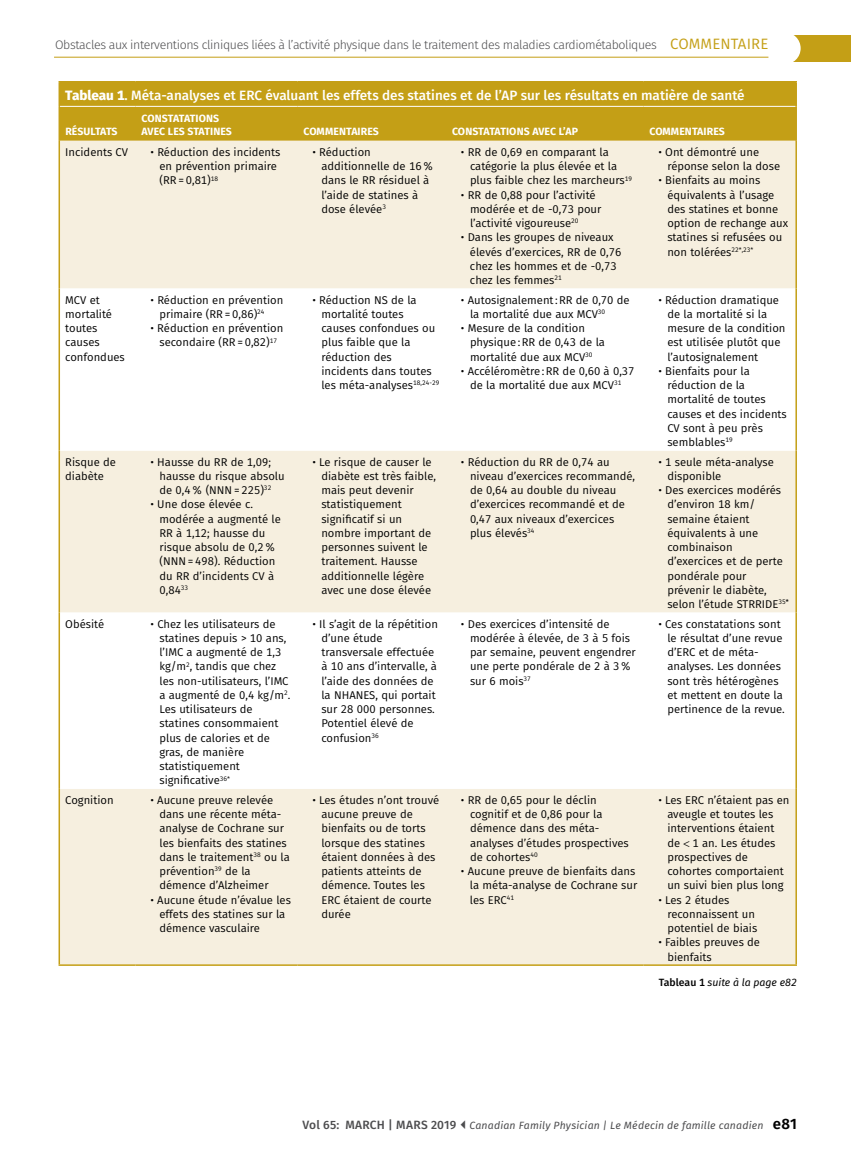
<style>
.page{position:relative;width:851px;height:1161px;background:#fff}
.page>*{position:absolute;margin:0;border:0;box-sizing:border-box;transform-origin:0 0}
.t1{font:500 13.5px "Fira Sans";color:#fff}
.t2{font:300 12.3px "Fira Sans";letter-spacing:-.03em;color:#4d4d4f}
.t3{font:11.25px/14.2px "Fira Sans";color:#000}
.t4{font:700 10.5px/12.6px "Fira Sans";letter-spacing:.01em;color:#fff}
.t5{font:italic 10.5px "Fira Sans";letter-spacing:.015em;color:#4d4d4f}
.t6{font:italic 10.5px "Fira Sans";color:#000}
.s1{font-weight:400;font-size:15px;color:#c49f16}
.s2{font-weight:800}
.s3{font-weight:500;font-style:normal}
.s4{font-weight:500;font-style:normal;font-size:12px}
.s5{font-weight:600;font-style:normal;font-size:15px;color:#000}
</style>
<div class="page">
<div style="left:793px;top:35px;width:57px;height:27px;background:#c49f16"></div>
<div style="left:768px;top:32px;width:32px;height:32px;background:#fff;border-radius:50%"></div>
<hr style="left:54px;top:57px;width:714px;height:1px;background:#c49f16">
<div style="left:60px;top:82px;width:735px;height:59px;background:#c49f16"></div>
<div style="left:60px;top:141px;width:735px;height:823px;background:#f6efdf"></div>
<svg style="left:60px;top:289px;width:735px;height:500px"></svg>
<hr style="left:58px;top:81px;width:77px;height:1px;background:#c49f16">
<hr style="left:58px;top:82px;width:2px;height:24px;background:#c49f16">
<hr style="left:135px;top:81px;width:162px;height:1px;background:#c49f16">
<hr style="left:297px;top:81px;width:149px;height:1px;background:#c49f16">
<hr style="left:446px;top:81px;width:197px;height:1px;background:#c49f16">
<hr style="left:643px;top:81px;width:153px;height:1px;background:#c49f16">
<svg style="left:795px;top:82px;width:1px;height:24px"></svg>
<hr style="left:58px;top:106px;width:2px;height:35px;background:#c49f16">
<hr style="left:795px;top:106px;width:1px;height:35px;background:#c49f16">
<hr style="left:58px;top:141px;width:2px;height:148px;background:#c49f16">
<hr style="left:795px;top:141px;width:1px;height:148px;background:#c49f16">
<hr style="left:58px;top:289px;width:2px;height:162px;background:#c49f16">
<hr style="left:795px;top:289px;width:1px;height:162px;background:#c49f16">
<hr style="left:58px;top:451px;width:2px;height:162px;background:#c49f16">
<hr style="left:795px;top:451px;width:1px;height:162px;background:#c49f16">
<hr style="left:58px;top:613px;width:2px;height:176px;background:#c49f16">
<hr style="left:795px;top:613px;width:1px;height:176px;background:#c49f16">
<hr style="left:58px;top:789px;width:2px;height:175px;background:#c49f16">
<hr style="left:795px;top:789px;width:1px;height:175px;background:#c49f16">
<hr style="left:60px;top:106px;width:75px;height:1px;background:#fff">
<hr style="left:135px;top:106px;width:162px;height:1px;background:#fff">
<hr style="left:297px;top:106px;width:149px;height:1px;background:#fff">
<hr style="left:446px;top:106px;width:197px;height:1px;background:#fff">
<hr style="left:643px;top:106px;width:152px;height:1px;background:#fff">
<hr style="left:58px;top:964px;width:77px;height:2px;background:#c49f16">
<hr style="left:135px;top:964px;width:162px;height:2px;background:#c49f16">
<hr style="left:297px;top:964px;width:149px;height:2px;background:#c49f16">
<hr style="left:446px;top:964px;width:197px;height:2px;background:#c49f16">
<hr style="left:643px;top:964px;width:153px;height:2px;background:#c49f16">
<svg style="left:683px;top:841px;width:6px;height:6px"></svg>
<p class="t2" style="left:55px;top:36px;width:714px">Obstacles aux interventions cliniques liées à l’activité physique dans le traitement des maladies cardiométaboliques <span class="s1">COMMENTAIRE</span></p>
<p class="t1" style="left:65px;top:85px;width:680px"><span class="s2">Tableau 1</span>. Méta-analyses et ERC évaluant les effets des statines et de l’AP sur les résultats en matière de santé</p>
<p class="t4" style="left:65px;top:124px;width:54px">RÉSULTATS</p>
<p class="t4" style="left:141px;top:111px;width:92px">CONSTATATIONS<br>AVEC LES STATINES</p>
<p class="t4" style="left:303px;top:124px;width:77px">COMMENTAIRES</p>
<p class="t4" style="left:452px;top:124px;width:127px">CONSTATATIONS AVEC L’AP</p>
<p class="t4" style="left:649px;top:124px;width:77px">COMMENTAIRES</p>
<p class="t3" style="left:65px;top:145px;width:64px">Incidents CV</p>
<p class="t3" style="left:159px;top:145px;width:122px;text-indent:-9px">• Réduction des incidents en prévention primaire (RR=0,81)<sup>18</sup></p>
<p class="t3" style="left:321px;top:145px;width:113px;text-indent:-9px">• Réduction additionnelle de 16% dans le RR résiduel à l’aide de statines à dose élevée<sup>3</sup></p>
<p class="t3" style="left:470px;top:145px;width:164px;text-indent:-9px">• RR de 0,69 en comparant la catégorie la plus élevée et la plus faible chez les marcheurs<sup>19</sup></p>
<p class="t3" style="left:470px;top:187px;width:133px;text-indent:-9px">• RR de 0,88 pour l’activité modérée et de -0,73 pour l’activité vigoureuse<sup>20</sup></p>
<p class="t3" style="left:470px;top:230px;width:153px;text-indent:-9px">• Dans les groupes de niveaux élevés d’exercices, RR de 0,76 chez les hommes et de -0,73 chez les femmes<sup>21</sup></p>
<p class="t3" style="left:65px;top:292px;width:61px">MCV et mortalité toutes causes confondues</p>
<p class="t3" style="left:159px;top:292px;width:125px;text-indent:-9px">• Réduction en prévention primaire (RR=0,86)<sup>24</sup></p>
<p class="t3" style="left:150px;top:321px;width:134px;text-align:center">• Réduction en prévention secondaire (RR=0,82)<sup>17</sup></p>
<p class="t3" style="left:321px;top:292px;width:119px;text-indent:-9px">• Réduction NS de la mortalité toutes causes confondues ou plus faible que la réduction des incidents dans toutes les méta-analyses<sup>18,24-29</sup></p>
<p class="t3" style="left:470px;top:292px;width:161px;text-indent:-9px">• Autosignalement:RR de 0,70 de la mortalité due aux MCV<sup>30</sup></p>
<p class="t3" style="left:470px;top:321px;width:136px;text-indent:-9px">• Mesure de la condition physique:RR de 0,43 de la mortalité due aux MCV<sup>30</sup></p>
<p class="t3" style="left:461px;top:364px;width:175px;text-align:center">• Accéléromètre:RR de 0,60 à 0,37 de la mortalité due aux MCV<sup>31</sup></p>
<p class="t3" style="left:667px;top:145px;width:114px;text-indent:-9px">• Ont démontré une réponse selon la dose</p>
<p class="t3" style="left:667px;top:173px;width:122px;text-indent:-9px">• Bienfaits au moins équivalents à l’usage des statines et bonne option de rechange aux statines si refusées ou non tolérées<sup>22*,23*</sup></p>
<p class="t3" style="left:667px;top:292px;width:120px;text-indent:-9px">• Réduction dramatique de la mortalité si la mesure de la condition est utilisée plutôt que l’autosignalement</p>
<p class="t3" style="left:667px;top:364px;width:121px;text-indent:-9px">• Bienfaits pour la réduction de la mortalité de toutes causes et des incidents<br>CV sont à peu près semblables<sup>19</sup></p>
<p class="t3" style="left:65px;top:454px;width:52px">Risque de diabète</p>
<p class="t3" style="left:159px;top:454px;width:127px;text-indent:-9px">• Hausse du RR de 1,09; hausse du risque absolu de 0,4% (NNN=225)<sup>32</sup></p>
<p class="t3" style="left:159px;top:497px;width:123px;text-indent:-9px">• Une dose élevée c. modérée a augmenté le<br>RR à 1,12; hausse du risque absolu de 0,2% (NNN=498). Réduction du RR d’incidents CV à<br>0,84<sup>33</sup></p>
<p class="t3" style="left:321px;top:454px;width:116px;text-indent:-9px">• Le risque de causer le diabète est très faible, mais peut devenir statistiquement significatif si un nombre important de personnes suivent le traitement. Hausse additionnelle légère avec une dose élevée</p>
<p class="t3" style="left:470px;top:454px;width:166px;text-indent:-9px">• Réduction du RR de 0,74 au niveau d’exercices recommandé, de 0,64 au double du niveau d’exercices recommandé et de<br>0,47 aux niveaux d’exercices plus élevés<sup>34</sup></p>
<p class="t3" style="left:667px;top:454px;width:108px;text-indent:-9px">• 1 seule méta-analyse disponible</p>
<p class="t3" style="left:667px;top:483px;width:123px;text-indent:-9px">• Des exercices modérés d’environ 18 km/ semaine étaient équivalents à une combinaison d’exercices et de perte pondérale pour prévenir le diabète, selon l’étude STRRIDE<sup>35</sup><sup>*</sup></p>
<p class="t3" style="left:65px;top:616px;width:40px">Obésité</p>
<p class="t3" style="left:159px;top:616px;width:132px;text-indent:-9px">• Chez les utilisateurs de statines depuis &gt; 10 ans, l’IMC a augmenté de 1,3 kg/m<sup>2</sup>, tandis que chez les non-utilisateurs, l’IMC a augmenté de 0,4 kg/m<sup>2</sup>.<br>Les utilisateurs de statines consommaient plus de calories et de gras, de manière statistiquement significative<sup>36*</sup></p>
<p class="t3" style="left:321px;top:616px;width:118px;text-indent:-9px">• Il s’agit de la répétition d’une étude transversale effectuée à 10 ans d’intervalle, à l’aide des données de la NHANES, qui portait sur 28 000 personnes.<br>Potentiel élevé de confusion<sup>36</sup></p>
<p class="t3" style="left:470px;top:616px;width:167px;text-indent:-9px">• Des exercices d’intensité de modérée à élevée, de 3 à 5 fois par semaine, peuvent engendrer une perte pondérale de 2 à 3% sur 6 mois<sup>37</sup></p>
<p class="t3" style="left:667px;top:616px;width:119px;text-indent:-9px">• Ces constatations sont le résultat d’une revue d’ERC et de méta&shy;analyses. Les données sont très hétérogènes et mettent en doute la pertinence de la revue.</p>
<p class="t3" style="left:65px;top:793px;width:50px">Cognition</p>
<p class="t3" style="left:159px;top:793px;width:132px;text-indent:-9px">• Aucune preuve relevée dans une récente méta&shy;analyse de Cochrane sur les bienfaits des statines dans le traitement<sup>38</sup> ou la prévention<sup>39</sup> de la démence d’Alzheimer</p>
<p class="t3" style="left:159px;top:892px;width:133px;text-indent:-9px">• Aucune étude n’évalue les effets des statines sur la démence vasculaire</p>
<p class="t3" style="left:667px;top:793px;width:123px;text-indent:-9px">• Les ERC n’étaient pas en aveugle et toutes les interventions étaient de 1 an. Les études prospectives de cohortes comportaient un suivi bien plus long</p>
<p class="t3" style="left:667px;top:892px;width:91px;text-indent:-9px">• Les 2 études reconnaissent un potentiel de biais</p>
<p class="t3" style="left:667px;top:935px;width:94px;text-indent:-9px">• Faibles preuves de bienfaits</p>
<p class="t3" style="left:321px;top:793px;width:119px;text-indent:-9px">• Les études n’ont trouvé aucune preuve de bienfaits ou de torts lorsque des statines étaient données à des patients atteints de démence. Toutes les<br>ERC étaient de courte durée</p>
<p class="t3" style="left:470px;top:793px;width:160px;text-indent:-9px">• RR de 0,65 pour le déclin cognitif et de 0,86 pour la démence dans des méta&shy;analyses d’études prospectives de cohortes<sup>40</sup></p>
<p class="t3" style="left:470px;top:864px;width:169px;text-indent:-9px">• Aucune preuve de bienfaits dans la méta-analyse de Cochrane sur les ERC<sup>41</sup></p>
<p class="t6" style="left:658px;top:974px;width:139px"><span class="s3">Tableau 1</span> suite à la page e82</p>
<p class="t5" style="left:302px;top:1117px;width:496px"><span class="s4">Vol 65: MARCH | MARS 2019</span> Canadian Family Physician | Le Médecin de famille canadien <span class="s5">e81</span></p>
</div>
